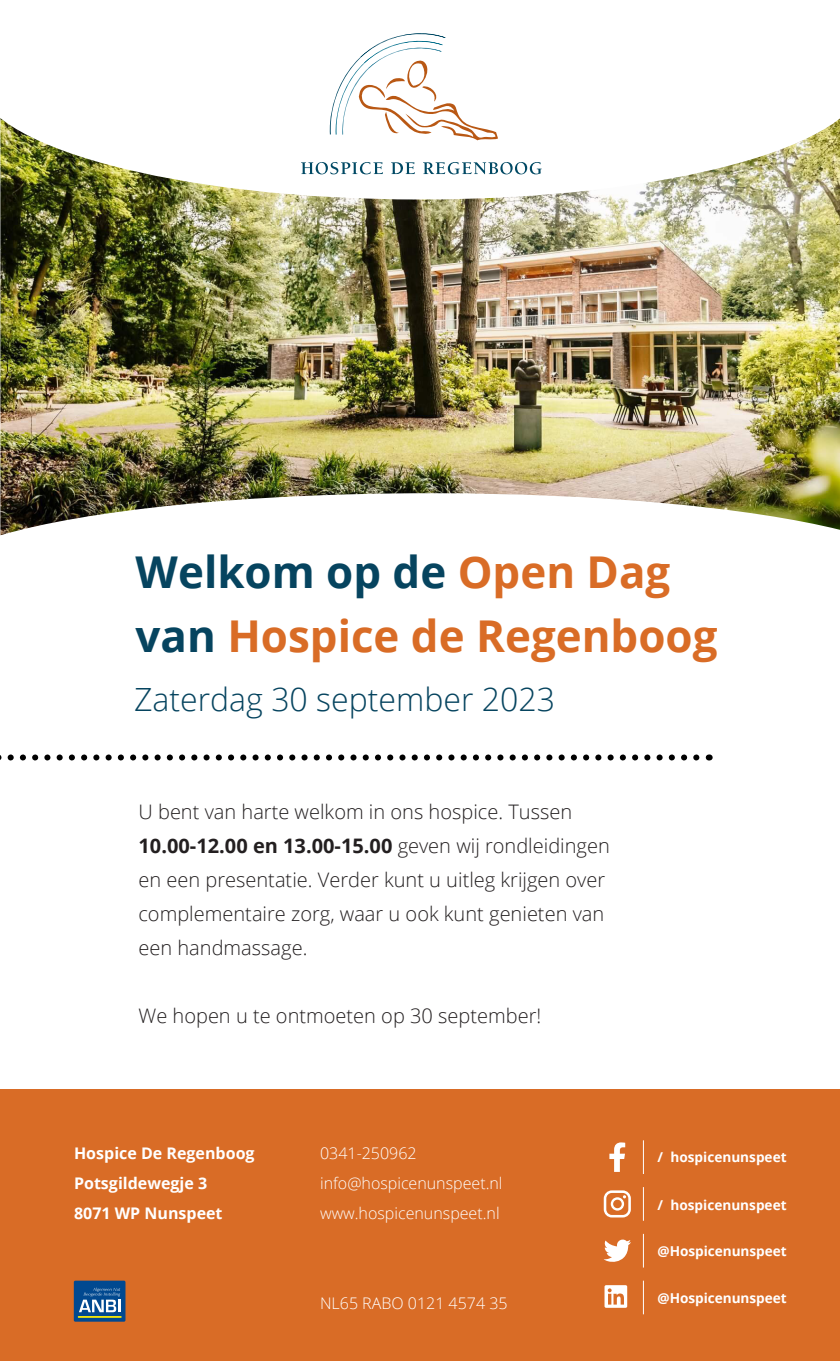
<style>
.page{position:relative;width:840px;height:1361px;background:#fff}
.page>*{position:absolute;margin:0;border:0;box-sizing:border-box;transform-origin:0 0}
.t1{font:700 43.8px/63.6px "Open Sans";color:#d96c26}
.t2{font:300 32px "Open Sans";color:#06445f}
.t3{font:300 20px/34px "Open Sans";color:#231f20}
.t4{font:300 16px "Open Sans";color:#fff}
.t5{font:700 16px "Open Sans";color:#fff}
.t6{font:700 13.6px "Open Sans";color:#fff}
.s1{color:#06445f}
.s2{font-weight:700}
</style>
<div class="page">
<img style="left:0;top:199px;width:839px;height:336px">
<img style="left:0;top:118px;width:839px;height:81px">
<svg style="left:301px;top:162px;width:82px;height:12px"></svg>
<svg style="left:391px;top:162px;width:23px;height:12px"></svg>
<svg style="left:423px;top:162px;width:118px;height:12px"></svg>
<svg style="left:329px;top:33px;width:169px;height:108px"></svg>
<svg style="left:0;top:754px;width:700px;height:6px"></svg>
<div style="left:0;top:1090px;width:839px;height:271px;background:#d96c26"></div>
<svg style="left:609px;top:1142px;width:16px;height:30px"></svg>
<hr style="left:642px;top:1140px;width:1px;height:34px;background:#fff">
<hr style="left:642px;top:1187px;width:1px;height:33px;background:#fff">
<svg style="left:603px;top:1190px;width:27px;height:27px"></svg>
<hr style="left:642px;top:1234px;width:1px;height:33px;background:#fff">
<svg style="left:604px;top:1239px;width:26px;height:23px"></svg>
<hr style="left:642px;top:1280px;width:1px;height:34px;background:#fff">
<svg style="left:604px;top:1285px;width:23px;height:22px"></svg>
<div style="left:74px;top:1280px;width:51px;height:41px;background:#014990;border-radius:2px"></div>
<svg style="left:79px;top:1287px;width:41px;height:25px"></svg>
<hr style="left:78px;top:1316px;width:44px;height:1px;background:#ffee01">
<p class="t1" style="left:135px;top:539px;width:583px"><span class="s1">Welkom op de</span> Open Dag <span class="s1">van</span> Hospice de Regenboog</p>
<p class="t2" style="left:134px;top:677px;width:422px">Zaterdag 30 september 2023</p>
<p class="t3" style="left:138px;top:794px;width:472px">U bent van harte welkom in ons hospice. Tussen <span class="s2">10.00-12.00 en 13.00-15.00</span> geven wij rondleidingen en een presentatie. Verder kunt u uitleg krijgen over complementaire zorg, waar u ook kunt genieten van een handmassage.</p>
<p class="t3" style="left:138px;top:998px;width:404px">We hopen u te ontmoeten op 30 september!</p>
<p class="t5" style="left:74px;top:1141px;width:182px">Hospice De Regenboog</p>
<p class="t5" style="left:74px;top:1171px;width:135px">Potsgildewegje 3</p>
<p class="t5" style="left:74px;top:1201px;width:150px">8071 WP Nunspeet</p>
<p class="t4" style="left:320px;top:1142px;width:98px">0341-250962</p>
<p class="t4" style="left:320px;top:1172px;width:184px">info@hospicenunspeet.nl</p>
<p class="t4" style="left:320px;top:1202px;width:181px">www.hospicenunspeet.nl</p>
<p class="t4" style="left:320px;top:1292px;width:189px">NL65 RABO 0121 4574 35</p>
<p class="t6" style="left:657px;top:1148px;width:130px">/ hospicenunspeet</p>
<p class="t6" style="left:657px;top:1195px;width:130px">/ hospicenunspeet</p>
<p class="t6" style="left:657px;top:1241px;width:130px">@Hospicenunspeet</p>
<p class="t6" style="left:657px;top:1288px;width:130px">@Hospicenunspeet</p>
</div>
